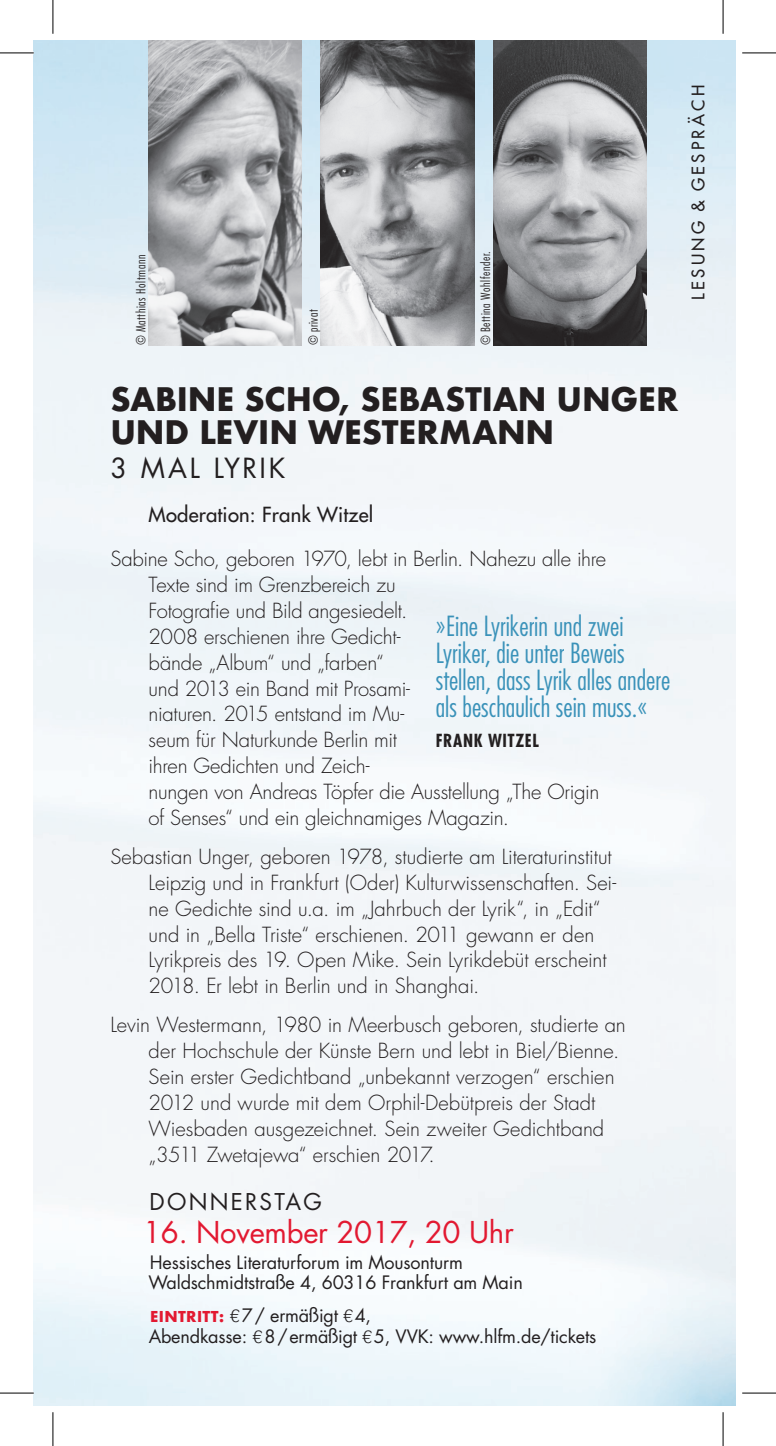
<style>
.page{position:relative;width:776px;height:1446px;background:#fff}
.page>*{position:absolute;margin:0;border:0;box-sizing:border-box;transform-origin:0 0}
.t1{font:700 31.5px/33.8px "Futura";letter-spacing:-.005em;color:#231f20}
.t2{font:29.25px "Futura";letter-spacing:-.01em;color:#e21931}
.t3{font:300 condensed 27px/27px "Futura";color:#3a92b9}
.t4{font:27px "Futura";letter-spacing:.09em;color:#231f20}
.t5{font:22.5px "Futura";letter-spacing:.1em;color:#231f20}
.t6{font:300 20.25px/25.9px "Futura";letter-spacing:-.005em;color:#231f20}
.t7{font:20.25px "Futura";letter-spacing:.01em;color:#231f20}
.t8{font:18px/20.2px "Futura";letter-spacing:-.01em;color:#231f20}
.t9{font:700 condensed 17.55px "Futura";letter-spacing:.035em;color:#231f20}
.t10{font:16.88px "Futura";letter-spacing:.2em;color:#231f20}
.t11{font:300 condensed 12.38px "Futura";letter-spacing:.05em;color:#231f20}
.s1{font-weight:700;font-size:14.62px;color:#e21931}
.s2{font-family:"Helvetica";font-weight:300}
</style>
<div class="page">
<img style="left:34px;top:40px;width:701px;height:1365px">
<img style="left:149px;top:40px;width:153px;height:306px">
<img style="left:321px;top:40px;width:153px;height:306px">
<img style="left:493px;top:40px;width:153px;height:306px">
<hr style="left:0;top:53px;width:34px;height:1px;background:#000">
<hr style="left:742px;top:53px;width:33px;height:1px;background:#000">
<hr style="left:0;top:1392px;width:34px;height:1px;background:#000">
<hr style="left:742px;top:1392px;width:33px;height:1px;background:#000">
<hr style="left:53px;top:0;width:1px;height:34px;background:#000">
<hr style="left:53px;top:1411px;width:1px;height:34px;background:#000">
<hr style="left:722px;top:0;width:1px;height:34px;background:#000">
<hr style="left:722px;top:1411px;width:1px;height:34px;background:#000">
<p class="t11" style="left:133px;top:345px;width:91px;rotate:-90deg">© Matthias Holtmann</p>
<p class="t11" style="left:305px;top:345px;width:37px;rotate:-90deg">© privat</p>
<p class="t11" style="left:477px;top:345px;width:95px;rotate:-90deg">© Bettina Wohlfender.</p>
<p class="t10" style="left:687px;top:300px;width:216px;rotate:-90deg">LESUNG &amp; GESPRÄCH</p>
<h1 class="t1" style="left:110px;top:382px;width:569px">SABINE SCHO, SEBASTIAN UNGER<br>UND LEVIN WESTERMANN</h1>
<h3 class="t4" style="left:110px;top:449px;width:176px">3 MAL LYRIK</h3>
<p class="t7" style="left:149px;top:501px;width:226px">Moderation: Frank Witzel</p>
<p class="t6" style="left:149px;top:546px;width:459px;text-indent:-38px">Sabine Scho, geboren 1970, lebt in Berlin. Nahezu alle ihre Texte sind im Grenzbereich zu<br>Fotografie und Bild angesiedelt.<br>2008 erschienen ihre Gedicht-<br>bände „Album“ und „farben“<br>und 2013 ein Band mit Prosami-<br>niaturen. 2015 entstand im Mu-<br>seum für Naturkunde Berlin mit<br>ihren Gedichten und Zeich-<br>nungen von Andreas Töpfer die Ausstellung „The Origin of Senses“ und ein gleichnamiges Magazin.</p>
<p class="t6" style="left:149px;top:843px;width:469px;text-indent:-38px">Sebastian Unger, geboren 1978, studierte am Literaturinstitut Leipzig und in Frankfurt (Oder) Kulturwissenschaften. Sei&shy;ne Gedichte sind u.a. im „Jahrbuch der Lyrik“, in „Edit“ und in „Bella Triste“ erschienen. 2011 gewann er den Lyrikpreis des 19. Open Mike. Sein Lyrikdebüt erscheint 2018. Er lebt in Berlin und in Shanghai.</p>
<p class="t6" style="left:149px;top:1011px;width:478px;text-indent:-38px">Levin Westermann, 1980 in Meerbusch geboren, studierte an der Hochschule der Künste Bern und lebt in Biel/Bienne.<br>Sein erster Gedichtband „unbekannt verzogen“ erschien 2012 und wurde mit dem Orphil-Debütpreis der Stadt Wiesbaden ausgezeichnet. Sein zweiter Gedichtband „3511 Zwetajewa“ erschien 2017.</p>
<h3 class="t3" style="left:436px;top:612px;width:236px">»Eine Lyrikerin und zwei<br>Lyriker, die unter Beweis stellen, dass Lyrik alles andere als beschaulich sein muss.«</h3>
<p class="t9" style="left:436px;top:729px;width:105px">FRANK WITZEL</p>
<p class="t5" style="left:150px;top:1185px;width:174px">DONNERSTAG</p>
<h2 class="t2" style="left:143px;top:1211px;width:372px">16. November 2017, 20 Uhr</h2>
<p class="t8" style="left:148px;top:1251px;width:376px">Hessisches Literaturforum im Mousonturm<br>Waldschmidtstraße 4, 60316 Frankfurt am Main</p>
<p class="t8" style="left:149px;top:1305px;width:449px"><span class="s1">EINTRITT:</span> <span class="s2">€</span>7/ ermäßigt <span class="s2">€</span>4,<br>Abendkasse: <span class="s2">€</span>8/ermäßigt <span class="s2">€</span>5, VVK: www.hlfm.de/tickets</p>
</div>
